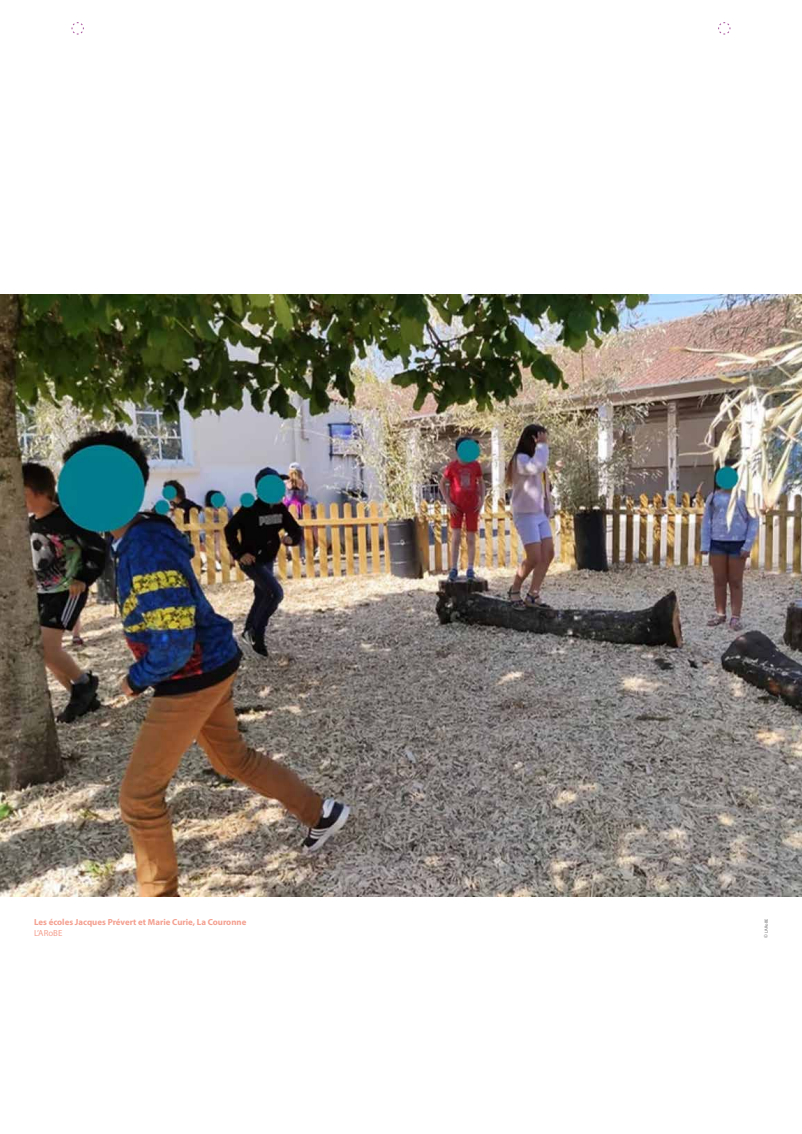
<style>
.page{position:relative;width:802px;height:1134px;background:#fff}
.page>*{position:absolute;margin:0;border:0;box-sizing:border-box;transform-origin:0 0}
.t1{font:700 8.8px "Myriad Pro";color:#f49f8f}
.t2{font:8.8px "Myriad Pro";color:#f49f8f}
.t3{font:4.4px "Myriad Pro";color:#706f6f}
.s1{font-size:5.6px}
</style>
<div class="page">
<svg style="left:72px;top:22px;width:12px;height:12px"></svg>
<svg style="left:718px;top:22px;width:12px;height:12px"></svg>
<img style="left:0;top:295px;width:802px;height:601px">
<p class="t1" style="left:34px;top:916px;width:214px">Les écoles Jacques Prévert et Marie Curie, La Couronne</p>
<p class="t2" style="left:34px;top:927px;width:30px">L’ARoBE</p>
<p class="t3" style="left:763px;top:938px;width:21px;rotate:-90deg"><span class="s1">©</span> L’ARoBE</p>
</div>
